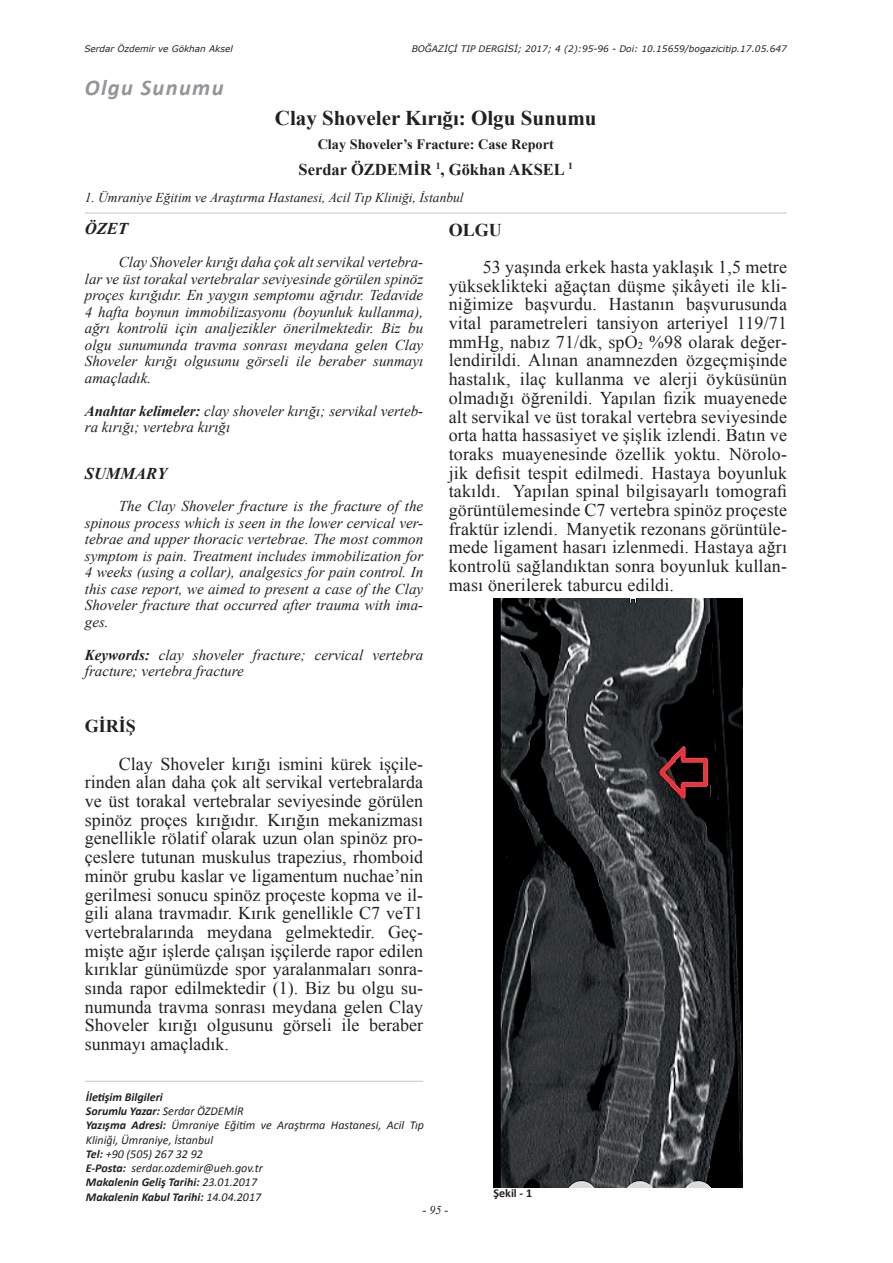
<style>
.page{position:relative;width:893px;height:1263px;background:#fff}
.page>*{position:absolute;margin:0;border:0;box-sizing:border-box;transform-origin:0 0}
.t1{font:italic 700 22.5px "Calibri";letter-spacing:.06em;color:#939598}
.t2{font:700 21px "Times New Roman";color:#231f20}
.t3{font:18px/18.6px "Times New Roman";letter-spacing:.005em;color:#231f20;text-align:justify}
.t4{font:700 18px "Times New Roman";color:#231f20}
.t5{font:700 16.5px "Times New Roman";color:#231f20}
.t6{font:italic 700 16.5px "Times New Roman";color:#231f20}
.t7{font:italic 15px/16.5px "Times New Roman";color:#231f20;text-align:justify}
.t8{font:700 14.25px "Times New Roman";color:#231f20}
.t9{font:italic 13.5px "Times New Roman";color:#231f20}
.t10{font:italic 12px/14.2px "Calibri";color:#231f20}
.t11{font:italic 700 12px "Calibri";color:#231f20}
.t12{font:700 12px "Calibri";color:#231f20}
.t13{font:italic 12px "Times New Roman";color:#231f20}
.t14{font:italic 9px "Verdana";color:#231f20}
.s1{font-weight:700}
.s2{font-weight:400}
</style>
<div class="page">
<hr style="left:85px;top:213px;width:702px;height:1px;background:#8a8c8f">
<hr style="left:85px;top:1081px;width:338px;height:1px;background:#8a8c8f">
<img style="left:493px;top:598px;width:249px;height:590px">
<p class="t14" style="left:84px;top:42px;width:150px">Serdar Özdemir ve Gökhan Aksel</p>
<p class="t14" style="left:412px;top:42px;width:377px">BOĞAZİÇİ TIP DERGİSİ; 2017; 4 (2):95-96 - Doi: 10.15659/bogazicitip.17.05.647</p>
<p class="t1" style="left:85px;top:73px;width:140px">Olgu Sunumu</p>
<p class="t2" style="left:275px;top:103px;width:323px">Clay Shoveler Kırığı: Olgu Sunumu</p>
<p class="t8" style="left:318px;top:134px;width:238px">Clay Shoveler’s Fracture: Case Report</p>
<p class="t5" style="left:299px;top:158px;width:276px">Serdar ÖZDEMİR <sup>1</sup>, Gökhan AKSEL <sup>1</sup></p>
<p class="t9" style="left:85px;top:188px;width:380px">1. Ümraniye Eğitim ve Araştırma Hastanesi, Acil Tıp Kliniği, İstanbul</p>
<p class="t6" style="left:85px;top:217px;width:45px">ÖZET</p>
<p class="t7" style="left:85px;top:254px;width:340px;text-indent:34px">Clay Shoveler kırığı daha çok alt servikal vertebra&shy;lar ve üst torakal vertebralar seviyesinde görülen spinöz proçes kırığıdır. En yaygın semptomu ağrıdır. Tedavide 4 hafta boynun immobilizasyonu (boyunluk kullanma), ağrı kontrolü için analjezikler önerilmektedir. Biz bu olgu sunumunda travma sonrası meydana gelen Clay Shoveler kırığı olgusunu görseli ile beraber sunmayı amaçladık.</p>
<p class="t7" style="left:85px;top:402px;width:340px"><span class="s1">Anahtar kelimeler:</span> clay shoveler kırığı; servikal verteb&shy;ra kırığı; vertebra kırığı</p>
<p class="t6" style="left:85px;top:462px;width:84px">SUMMARY</p>
<p class="t7" style="left:85px;top:498px;width:340px;text-indent:34px">The Clay Shoveler fracture is the fracture of the spinous process which is seen in the lower cervical ver&shy;tebrae and upper thoracic vertebrae. The most common symptom is pain. Treatment includes immobilization for 4 weeks (using a collar), analgesics for pain control. In this case report, we aimed to present a case of the Clay Shoveler fracture that occurred after trauma with ima&shy;ges.</p>
<p class="t7" style="left:85px;top:646px;width:340px"><span class="s1">Keywords:</span> clay shoveler fracture; cervical vertebra fracture; vertebra fracture</p>
<p class="t4" style="left:85px;top:714px;width:53px">GİRİŞ</p>
<p class="t3" style="left:85px;top:754px;width:340px;text-indent:34px">Clay Shoveler kırığı ismini kürek işçile&shy;rinden alan daha çok alt servikal vertebralarda ve üst torakal vertebralar seviyesinde görülen spinöz proçes kırığıdır. Kırığın mekanizması genellikle rölatif olarak uzun olan spinöz pro&shy;çeslere tutunan muskulus trapezius, rhomboid minör grubu kaslar ve ligamentum nuchae’nin gerilmesi sonucu spinöz proçeste kopma ve il&shy;gili alana travmadır. Kırık genellikle C7 veT1 vertebralarında meydana gelmektedir. Geç&shy;mişte ağır işlerde çalışan işçilerde rapor edilen kırıklar günümüzde spor yaralanmaları sonra&shy;sında rapor edilmektedir (1). Biz bu olgu su&shy;numunda travma sonrası meydana gelen Clay Shoveler kırığı olgusunu görseli ile beraber sunmayı amaçladık.</p>
<p class="t4" style="left:449px;top:217px;width:55px">OLGU</p>
<p class="t3" style="left:449px;top:257px;width:340px;text-indent:34px">53 yaşında erkek hasta yaklaşık 1,5 metre yükseklikteki ağaçtan düşme şikâyeti ile kli&shy;niğimize başvurdu. Hastanın başvurusunda vital parametreleri tansiyon arteriyel 119/71 mmHg, nabız 71/dk, spO<sub>2</sub> %98 olarak değer&shy;lendirildi. Alınan anamnezden özgeçmişinde hastalık, ilaç kullanma ve alerji öyküsünün olmadığı öğrenildi. Yapılan fizik muayenede alt servikal ve üst torakal vertebra seviyesinde orta hatta hassasiyet ve şişlik izlendi. Batın ve toraks muayenesinde özellik yoktu. Nörolo&shy;jik defisit tespit edilmedi. Hastaya boyunluk takıldı. Yapılan spinal bilgisayarlı tomografi görüntülemesinde C7 vertebra spinöz proçeste fraktür izlendi. Manyetik rezonans görüntüle&shy;mede ligament hasarı izlenmedi. Hastaya ağrı kontrolü sağlandıktan sonra boyunluk kullan&shy;ması önerilerek taburcu edildi.</p>
<p class="t11" style="left:86px;top:1089px;width:78px">İletişim Bilgileri</p>
<p class="t11" style="left:86px;top:1103px;width:159px">Sorumlu Yazar: <span class="s2">Serdar ÖZDEMİR</span></p>
<p class="t10" style="left:86px;top:1118px;width:340px"><span class="s1">Yazışma Adresi:</span> Ümraniye Eğitim ve Araştırma Hastanesi, Acil Tıp<br>Kliniği, Ümraniye, İstanbul</p>
<p class="t10" style="left:86px;top:1146px;width:119px"><span class="s1">Tel:</span> +90 (505) 267 32 92</p>
<p class="t10" style="left:86px;top:1160px;width:178px"><span class="s1">E-Posta:</span> serdar.ozdemir@ueh.gov.tr</p>
<p class="t11" style="left:86px;top:1175px;width:173px">Makalenin Geliş Tarihi: <span class="s2">23.01.2017</span></p>
<p class="t11" style="left:86px;top:1189px;width:177px">Makalenin Kabul Tarihi: <span class="s2">14.04.2017</span></p>
<p class="t12" style="left:493px;top:1185px;width:40px">Şekil - 1</p>
<p class="t13" style="left:422px;top:1202px;width:27px">-95-</p>
</div>
